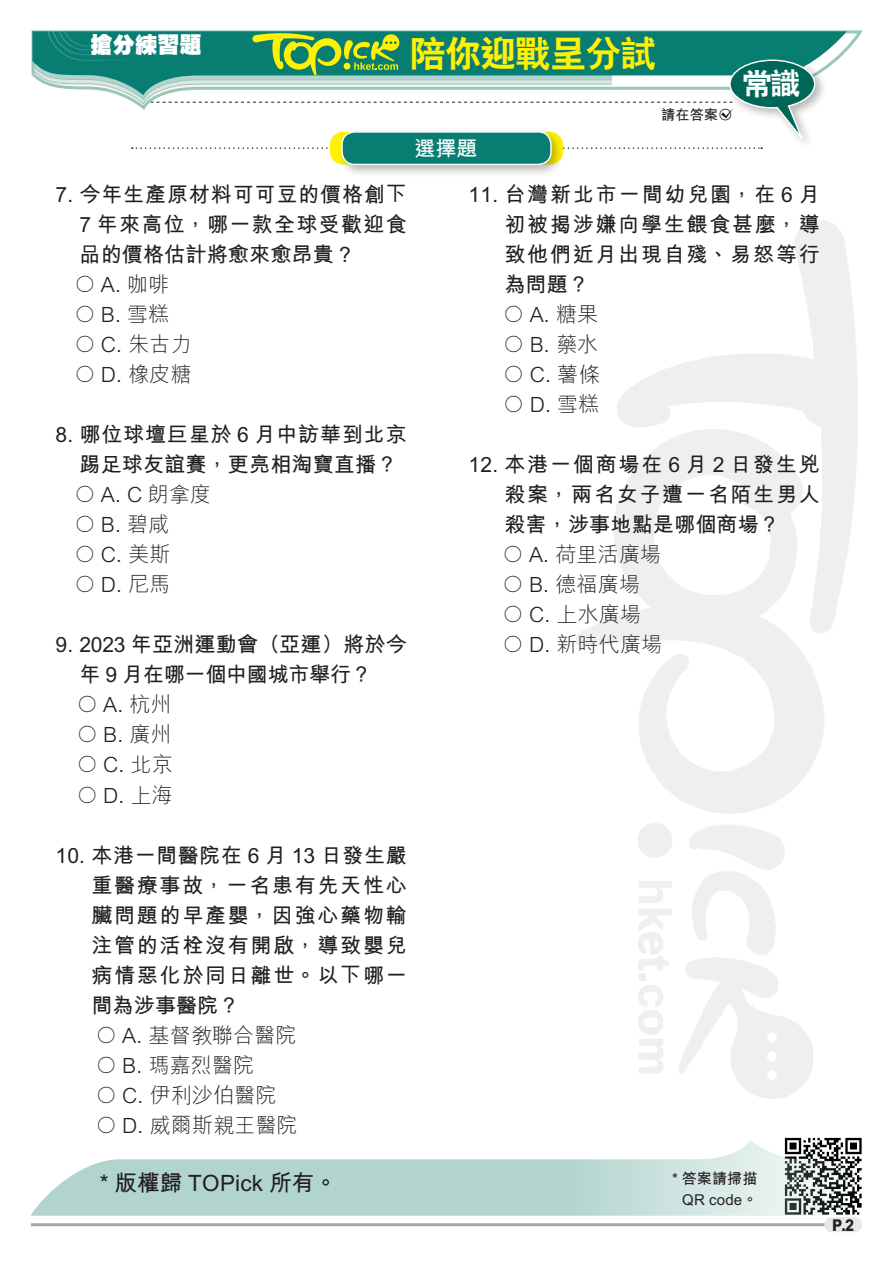
<style>
.page{position:relative;width:893px;height:1263px;background:#fff}
.page>*{position:absolute;margin:0;border:0;box-sizing:border-box;transform-origin:0 0}
.小題eq{font:36px "C Hei 2 Xbold HKSCS";letter-spacing:-.025em;color:#fff101}
.內文{font:30px "C Hei 2 Xbold HKSCS";color:#fff}
.sf_內文{font:22.5px "M Hei Bold HKSCS";letter-spacing:.01em;color:#231f20}
.小題{font:22.2px "C Hei Ultra Bold HKSCS";color:#fff}
.Ex_Questions{font:21px/30px "M Hei Bold HKSCS";letter-spacing:.04em;color:#231f20;text-align:justify}
.Ex_Questions-2{font:21px "M Hei Light HKSCS";letter-spacing:.01em;color:#231f20}
.Ex_Text01{font:21px/30px "M Hei Bold HKSCS";letter-spacing:.085em;color:#231f20;text-align:justify}
.Ex_Questions-3{font:21px/30px "M Hei Bold HKSCS";letter-spacing:-.01em;color:#231f20;text-align:center}
.增值題et{font:21px "M Hei Bold HKSCS";color:#fff}
.t1{font:16.2px "M Hei Xbold HKSCS";color:#231f20;scale:.9 1}
.sf_內文-2{font:15px "M Hei Bold HKSCS";letter-spacing:.01em;color:#231f20}
._9_5pt撰文eq{font:14.25px "M Hei Bold HKSCS";color:#231f20}
</style>
<div class="page">
<img style="left:784px;top:1137px;width:78px;height:71px">
<svg style="left:30px;top:1140px;width:831px;height:76px;fill:#b4d5cf"></svg>
<hr style="left:31px;top:1223px;width:831px;height:3px;background:#a8a9ad">
<div style="left:824px;top:1217px;width:38px;height:15px;background:#e6e7e9;border-radius:7px"></div>
<svg style="left:816px;top:31px;width:31px;height:37px"></svg>
<div style="left:726px;top:56px;width:101px;height:94px;background:#231f20;opacity:.32"></div>
<svg style="left:31px;top:30px;width:785px;height:119px"></svg>
<div style="left:330px;top:132px;width:233px;height:32px;background:#fff101;border-radius:13px"></div>
<div style="left:337px;top:127px;width:227px;height:50px;background:#231f20;opacity:.32"></div>
<div style="left:342px;top:132px;width:209px;height:32px;background:#087e72;border-radius:13px"></div>
<div style="left:341px;top:131px;width:211px;height:34px;border:1px solid #fff;border-radius:13px"></div>
<p class="小題" style="left:91px;top:30px;width:113px">搶分練習題</p>
<p class="小題eq" style="left:410px;top:30px;width:248px">陪你迎戰呈分試</p>
<p class="增值題et" style="left:414px;top:133px;width:64px">選擇題</p>
<p class="_9_5pt撰文eq" style="left:661px;top:104px;width:73px">請在答案○</p>
<p class="內文" style="left:742px;top:64px;width:60px">常識</p>
<p class="Ex_Questions" style="left:79px;top:178px;width:329px;text-indent:-24px">7. 今年生產原材料可可豆的價格創下7 年來高位，哪一款全球受歡迎食品的價格估計將愈來愈昂貴 ?</p>
<p class="Ex_Questions-2" style="left:74px;top:270px;width:96px">○ A. 咖啡</p>
<p class="Ex_Questions-2" style="left:74px;top:300px;width:96px">○ B. 雪糕</p>
<p class="Ex_Questions-2" style="left:74px;top:330px;width:119px">○ C. 朱古力</p>
<p class="Ex_Questions-2" style="left:74px;top:360px;width:119px">○ D. 橡皮糖</p>
<p class="Ex_Questions" style="left:79px;top:418px;width:329px;text-indent:-24px">8. 哪位球壇巨星於 6 月中訪華到北京踢足球友誼賽，更亮相淘寶直播？</p>
<p class="Ex_Questions-2" style="left:74px;top:480px;width:138px">○ A. C 朗拿度</p>
<p class="Ex_Questions-2" style="left:74px;top:510px;width:96px">○ B. 碧咸</p>
<p class="Ex_Questions-2" style="left:74px;top:540px;width:98px">○ C. 美斯</p>
<p class="Ex_Questions-2" style="left:74px;top:570px;width:98px">○ D. 尼馬</p>
<p class="Ex_Questions-3" style="left:55px;top:628px;width:353px">9. 2023 年亞洲運動會（亞運）將於今年 9 月在哪一個中國城市舉行？</p>
<p class="Ex_Questions-2" style="left:77px;top:690px;width:96px">○ A. 杭州</p>
<p class="Ex_Questions-2" style="left:77px;top:720px;width:96px">○ B. 廣州</p>
<p class="Ex_Questions-2" style="left:77px;top:750px;width:98px">○ C. 北京</p>
<p class="Ex_Questions-2" style="left:77px;top:780px;width:98px">○ D. 上海</p>
<p class="Ex_Questions" style="left:504px;top:178px;width:317px;text-indent:-36px">11. 台灣新北市一間幼兒園，在 6 月初被揭涉嫌向學生餵食甚麼，導致他們近月出現自殘、易怒等行為問題？</p>
<p class="Ex_Questions-2" style="left:503px;top:300px;width:96px">○ A. 糖果</p>
<p class="Ex_Questions-2" style="left:503px;top:330px;width:96px">○ B. 藥水</p>
<p class="Ex_Questions-2" style="left:503px;top:360px;width:98px">○ C. 薯條</p>
<p class="Ex_Questions-2" style="left:503px;top:390px;width:98px">○ D. 雪糕</p>
<p class="Ex_Questions" style="left:504px;top:448px;width:317px;text-indent:-36px">12. 本港一個商場在 6 月 2 日發生兇殺案，兩名女子遭一名陌生男人殺害，涉事地點是哪個商場？</p>
<p class="Ex_Questions-2" style="left:503px;top:540px;width:160px">○ A. 荷里活廣場</p>
<p class="Ex_Questions-2" style="left:503px;top:570px;width:139px">○ B. 德福廣場</p>
<p class="Ex_Questions-2" style="left:503px;top:600px;width:140px">○ C. 上水廣場</p>
<p class="Ex_Questions-2" style="left:503px;top:630px;width:161px">○ D. 新時代廣場</p>
<p class="Ex_Text01" style="left:91px;top:838px;width:317px;text-indent:-36px">10. 本港一間醫院在 6 月 13 日發生嚴重醫療事故，一名患有先天性心臟問題的早產嬰，因強心藥物輸注管的活栓沒有開啟，導致嬰兒病情惡化於同日離世。以下哪一間為涉事醫院？</p>
<p class="Ex_Questions-2" style="left:96px;top:1020px;width:203px">○ A. 基督教聯合醫院</p>
<p class="Ex_Questions-2" style="left:96px;top:1050px;width:160px">○ B. 瑪嘉烈醫院</p>
<p class="Ex_Questions-2" style="left:96px;top:1080px;width:182px">○ C. 伊利沙伯醫院</p>
<p class="Ex_Questions-2" style="left:96px;top:1110px;width:204px">○ D. 威爾斯親王醫院</p>
<p class="sf_內文" style="left:100px;top:1166px;width:239px">* 版權歸 TOPick 所有。</p>
<p class="sf_內文-2" style="left:672px;top:1167px;width:87px">* 答案請掃描</p>
<p class="sf_內文-2" style="left:682px;top:1188px;width:77px">QR code。</p>
<p class="t1" style="left:832px;top:1214px;width:26px">P.2</p>
</div>
